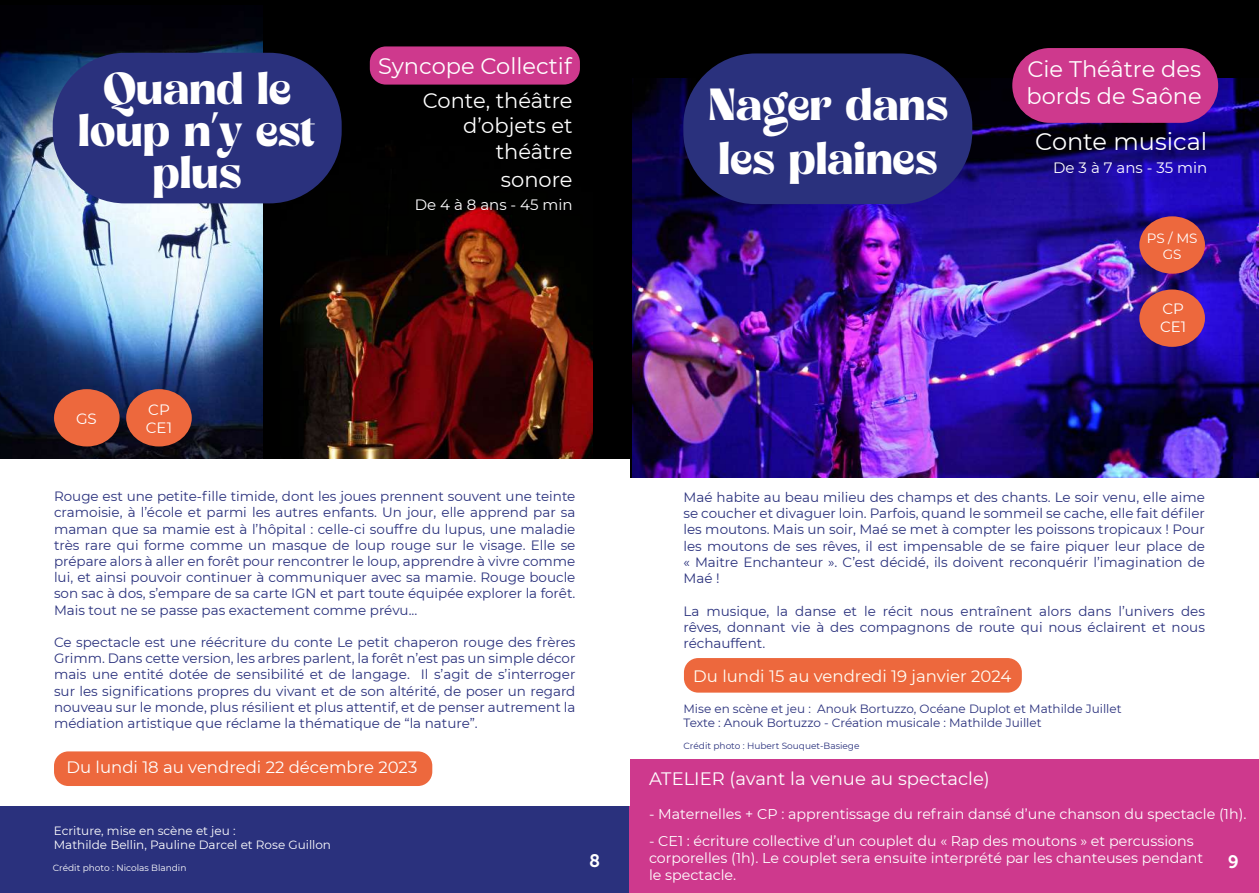
<style>
.page{position:relative;width:1259px;height:893px;background:#fff}
.page>*{position:absolute;margin:0;border:0;box-sizing:border-box;transform-origin:0 0}
.t1{font:45px/42px "Bropella";color:#fff;text-align:center}
.t2{font:24px "Montserrat";color:#fff}
.t3{font:22.5px/27px "Montserrat";color:#fff}
.t4{font:21px/25.2px "Montserrat";color:#fff;text-align:right}
.t5{font:18px "Montserrat";color:#fff}
.t6{font:18px "Museo 700";color:#fff}
.t7{font:16.5px "Montserrat";color:#fff}
.t8{font:16.5px "Montserrat";color:#fffef5}
.t9{font:15px/18px "Montserrat";color:#fff}
.t10{font:14.25px/17.1px "Montserrat";color:#fff}
.t11{font:13.5px/16.2px "Montserrat";color:#2a317d;text-align:justify}
.t12{font:13.5px/16.2px "Montserrat";color:#fff;text-align:center}
.t13{font:12px/14.4px "Montserrat";color:#2a317d}
.t14{font:12px/14.4px "Montserrat";color:#fff}
.t15{font:9px "Montserrat";color:#2a317d}
.t16{font:9px "Montserrat";color:#fff}
</style>
<div class="page">
<img style="left:0;top:5px;width:263px;height:454px">
<div style="left:622px;top:0;width:637px;height:735px;background:#000"></div>
<img style="left:632px;top:79px;width:627px;height:399px">
<div style="left:263px;top:0;width:368px;height:579px;background:#000"></div>
<img style="left:280px;top:139px;width:312px;height:320px">
<div style="left:0;top:798px;width:630px;height:95px;background:#2a317d"></div>
<div style="left:53px;top:53px;width:289px;height:150px;background:#2a317d;border-radius:72px"></div>
<div style="left:370px;top:46px;width:210px;height:39px;background:#ce398d;border-radius:16px"></div>
<div style="left:1012px;top:48px;width:206px;height:75px;background:#ce398d;border-radius:37px"></div>
<div style="left:629px;top:759px;width:630px;height:134px;background:#ce398d"></div>
<div style="left:0;top:459px;width:629px;height:347px;background:#fff"></div>
<div style="left:630px;top:478px;width:629px;height:264px;background:#fff"></div>
<div style="left:54px;top:389px;width:66px;height:57px;background:#ed683d;border-radius:50%"></div>
<div style="left:126px;top:389px;width:66px;height:57px;background:#ed683d;border-radius:50%"></div>
<div style="left:1139px;top:216px;width:66px;height:58px;background:#ed683d;border-radius:50%"></div>
<div style="left:1139px;top:289px;width:66px;height:58px;background:#ed683d;border-radius:50%"></div>
<div style="left:54px;top:751px;width:378px;height:35px;background:#ed683d;border-radius:14px"></div>
<div style="left:684px;top:658px;width:338px;height:35px;background:#ed683d;border-radius:14px"></div>
<div style="left:683px;top:53px;width:289px;height:151px;background:#2a317d;border-radius:72px"></div>
<h1 class="t1" style="left:78px;top:67px;width:239px">Quand le loup n’y est plus</h1>
<h3 class="t3" style="left:378px;top:51px;width:195px">Syncope Collectif</h3>
<h3 class="t4" style="left:423px;top:87px;width:151px">Conte, théâtre d’objets et théâtre</h3>
<h3 class="t4" style="left:501px;top:166px;width:73px">sonore</h3>
<p class="t9" style="left:415px;top:195px;width:159px">De 4 à 8 ans - 45 min</p>
<p class="t9" style="left:76px;top:409px;width:22px">GS</p>
<p class="t9" style="left:146px;top:400px;width:28px">CP<br>CE1</p>
<p class="t11" style="left:54px;top:488px;width:523px">Rouge est une petite-fille timide, dont les joues prennent souvent une teinte cramoisie, à l’école et parmi les autres enfants. Un jour, elle apprend par sa maman que sa mamie est à l’hôpital : celle-ci souffre du lupus, une maladie très rare qui forme comme un masque de loup rouge sur le visage. Elle se prépare alors à aller en forêt pour rencontrer le loup, apprendre à vivre comme lui, et ainsi pouvoir continuer à communiquer avec sa mamie. Rouge boucle son sac à dos, s’empare de sa carte IGN et part toute équipée explorer la forêt.<br>Mais tout ne se passe pas exactement comme prévu...</p>
<p class="t11" style="left:54px;top:634px;width:523px">Ce spectacle est une réécriture du conte Le petit chaperon rouge des frères Grimm. Dans cette version, les arbres parlent, la forêt n’est pas un simple décor mais une entité dotée de sensibilité et de langage. Il s’agit de s’interroger sur les significations propres du vivant et de son altérité, de poser un regard nouveau sur le monde, plus résilient et plus attentif, et de penser autrement la médiation artistique que réclame la thématique de “la nature”.</p>
<p class="t7" style="left:67px;top:756px;width:352px">Du lundi 18 au vendredi 22 décembre 2023</p>
<p class="t14" style="left:54px;top:823px;width:279px">Ecriture, mise en scène et jeu :<br>Mathilde Bellin, Pauline Darcel et Rose Guillon</p>
<p class="t16" style="left:53px;top:862px;width:135px">Crédit photo : Nicolas Blandin</p>
<h3 class="t6" style="left:589px;top:850px;width:12px">8</h3>
<h1 class="t1" style="left:707px;top:78px;width:242px;line-height:54px;text-align:left">Nager dans les plaines</h1>
<h3 class="t3" style="left:1026px;top:54px;width:177px">Cie Théâtre des bords de Saône</h3>
<h2 class="t2" style="left:1035px;top:125px;width:174px">Conte musical</h2>
<p class="t9" style="left:1053px;top:158px;width:156px">De 3 à 7 ans - 35 min</p>
<p class="t12" style="left:1146px;top:229px;width:52px">PS / MS<br>GS</p>
<p class="t9" style="left:1160px;top:299px;width:28px">CP<br>CE1</p>
<p class="t11" style="left:683px;top:489px;width:523px">Maé habite au beau milieu des champs et des chants. Le soir venu, elle aime se coucher et divaguer loin. Parfois, quand le sommeil se cache, elle fait défiler les moutons. Mais un soir, Maé se met à compter les poissons tropicaux ! Pour les moutons de ses rêves, il est impensable de se faire piquer leur place de « Maitre Enchanteur ». C’est décidé, ils doivent reconquérir l’imagination de Maé !</p>
<p class="t11" style="left:683px;top:602px;width:523px">La musique, la danse et le récit nous entraînent alors dans l’univers des rêves, donnant vie à des compagnons de route qui nous éclairent et nous réchauffent.</p>
<p class="t8" style="left:693px;top:664px;width:319px">Du lundi 15 au vendredi 19 janvier 2024</p>
<p class="t13" style="left:683px;top:701px;width:439px">Mise en scène et jeu : Anouk Bortuzzo, Océane Duplot et Mathilde Juillet<br>Texte : Anouk Bortuzzo - Création musicale : Mathilde Juillet</p>
<p class="t15" style="left:683px;top:739px;width:178px">Crédit photo : Hubert Souquet-Basiege</p>
<h3 class="t5" style="left:649px;top:766px;width:342px">ATELIER (avant la venue au spectacle)</h3>
<p class="t10" style="left:649px;top:805px;width:599px">- Maternelles + CP : apprentissage du refrain dansé d’une chanson du spectacle (1h).</p>
<p class="t10" style="left:649px;top:832px;width:556px">- CE1 : écriture collective d’un couplet du « Rap des moutons » et percussions corporelles (1h). Le couplet sera ensuite interprété par les chanteuses pendant le spectacle.</p>
<h3 class="t6" style="left:1228px;top:851px;width:12px">9</h3>
<h3 class="t6" style="left:1220px;top:857px;width:12px">9</h3>
</div>
